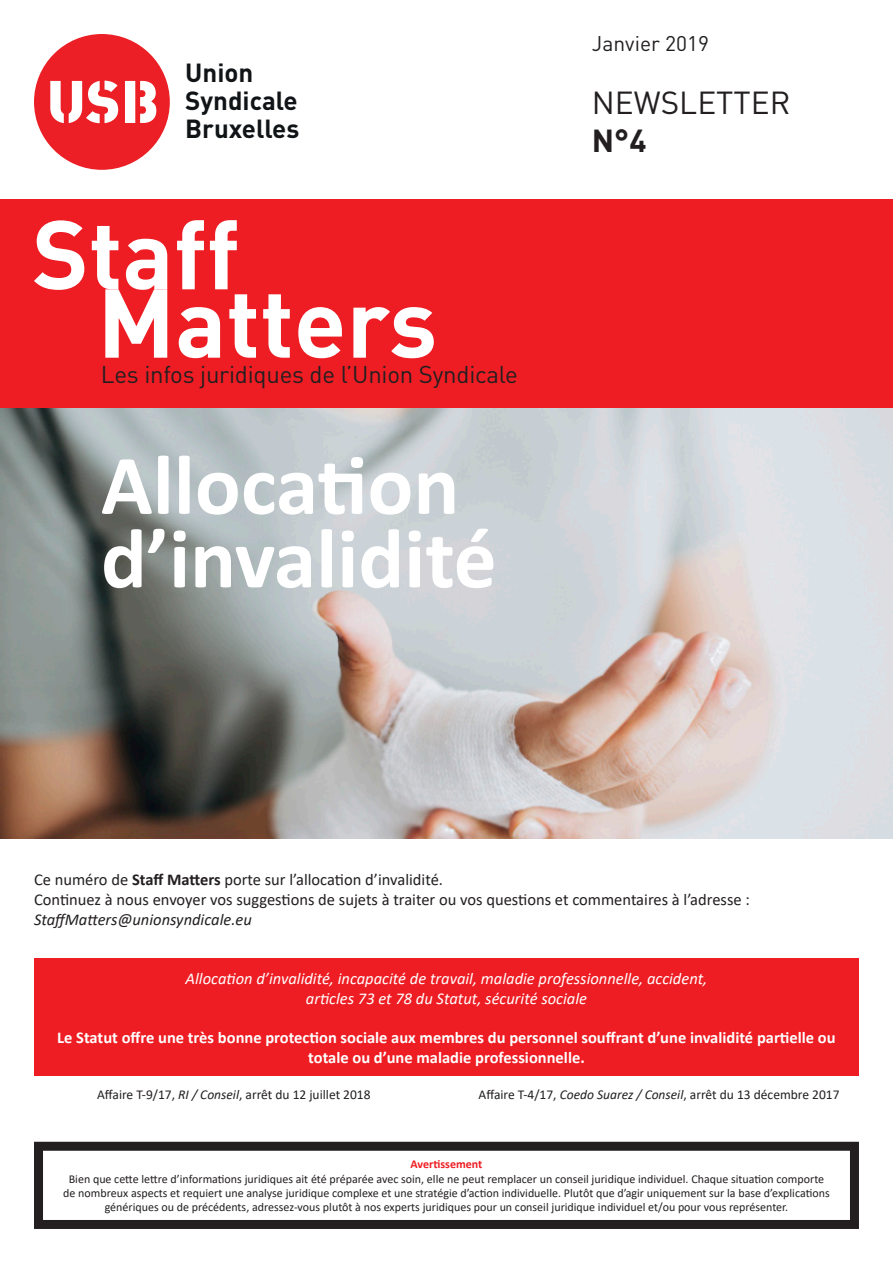
<style>
.page{position:relative;width:893px;height:1263px;background:#fff}
.page>*{position:absolute;margin:0;border:0;box-sizing:border-box;transform-origin:0 0}
.t1{font:700 85.5px "Calibri";color:#fff}
.t2{font:31.5px "DIN";color:#231f20}
.t3{font:700 31.5px "DIN";color:#231f20}
.t4{font:700 25.8px/28.2px "DIN";color:#111416}
.t5{font:24px "DIN";letter-spacing:-.01em;color:#231f20}
.t6{font:21px "DIN";color:#231f20}
.t7{font:16.5px "Calibri";color:#231f20}
.t8{font:700 16.5px/19.8px "Calibri";color:#fff;text-align:center}
.t9{font:italic 16.5px "Calibri";color:#fff}
.t10{font:italic 16.5px "Calibri";color:#231f20}
.t11{font:13.5px "Calibri";color:#231f20}
.t12{font:12px/14.4px "Calibri";color:#231f20;text-align:center}
.t13{font:700 12px "Calibri";color:#ee1d23}
.s1{font-weight:700}
.s2{font-style:italic}
</style>
<div class="page">
<div style="left:34px;top:34px;width:136px;height:136px;background:#eb1f25;border-radius:50%"></div>
<svg style="left:125px;top:81px;width:31px;height:42px"></svg>
<svg style="left:50px;top:81px;width:68px;height:42px"></svg>
<div style="left:0;top:200px;width:893px;height:208px;background:#ee1d23"></div>
<img style="left:0;top:408px;width:893px;height:431px">
<div style="left:34px;top:959px;width:825px;height:117px;background:#ee1d23"></div>
<div style="left:34px;top:1142px;width:825px;height:87px;border:9px solid #231f20"></div>
<svg style="left:34px;top:220px;width:50px;height:70px"></svg>
<svg style="left:92px;top:226px;width:75px;height:132px"></svg>
<svg style="left:177px;top:220px;width:79px;height:138px"></svg>
<svg style="left:263px;top:294px;width:27px;height:64px"></svg>
<svg style="left:298px;top:307px;width:44px;height:51px"></svg>
<svg style="left:353px;top:307px;width:81px;height:51px"></svg>
<p class="t4" style="left:185px;top:57px;width:116px">Union<br>Syndicale<br>Bruxelles</p>
<p class="t6" style="left:592px;top:30px;width:119px">Janvier 2019</p>
<p class="t2" style="left:592px;top:83px;width:200px">NEWSLETTER</p>
<p class="t3" style="left:592px;top:120px;width:56px">N°4</p>
<p class="t5" style="left:101px;top:359px;width:418px">Les infos juridiques de l’Union Syndicale</p>
<p class="t1" style="left:101px;top:425px;width:360px">Allocation</p>
<p class="t1" style="left:101px;top:498px;width:397px">d’invalidité</p>
<p class="t7" style="left:34px;top:868px;width:411px">Ce numéro de <span class="s1">Staff Matters</span> porte sur l’allocation d’invalidité.</p>
<p class="t7" style="left:34px;top:888px;width:717px">Continuez à nous envoyer vos suggestions de sujets à traiter ou vos questions et commentaires à l’adresse :</p>
<p class="t10" style="left:34px;top:908px;width:219px">StaffMatters@unionsyndicale.eu</p>
<p class="t9" style="left:186px;top:967px;width:523px">Allocation d’invalidité, incapacité de travail, maladie professionnelle, accident,</p>
<p class="t9" style="left:306px;top:987px;width:283px">articles 73 et 78 du Statut, sécurité sociale</p>
<p class="t8" style="left:57px;top:1027px;width:780px">Le Statut offre une très bonne protection sociale aux membres du personnel souffrant d’une invalidité partielle ou totale ou d’une maladie professionnelle.</p>
<p class="t11" style="left:97px;top:1085px;width:275px">Affaire T-9/17, <span class="s2">RI / Conseil</span>, arrêt du 12 juillet 2018</p>
<p class="t11" style="left:479px;top:1085px;width:362px">Affaire T-4/17, <span class="s2">Coedo Suarez / Conseil</span>, arrêt du 13 décembre 2017</p>
<p class="t13" style="left:411px;top:1156px;width:73px">Avertissement</p>
<p class="t12" style="left:63px;top:1171px;width:768px">Bien que cette lettre d’informations juridiques ait été préparée avec soin, elle ne peut remplacer un conseil juridique individuel. Chaque situation comporte de nombreux aspects et requiert une analyse juridique complexe et une stratégie d’action individuelle. Plutôt que d’agir uniquement sur la base d’explications génériques ou de précédents, adressez-vous plutôt à nos experts juridiques pour un conseil juridique individuel et/ou pour vous représenter.</p>
</div>
